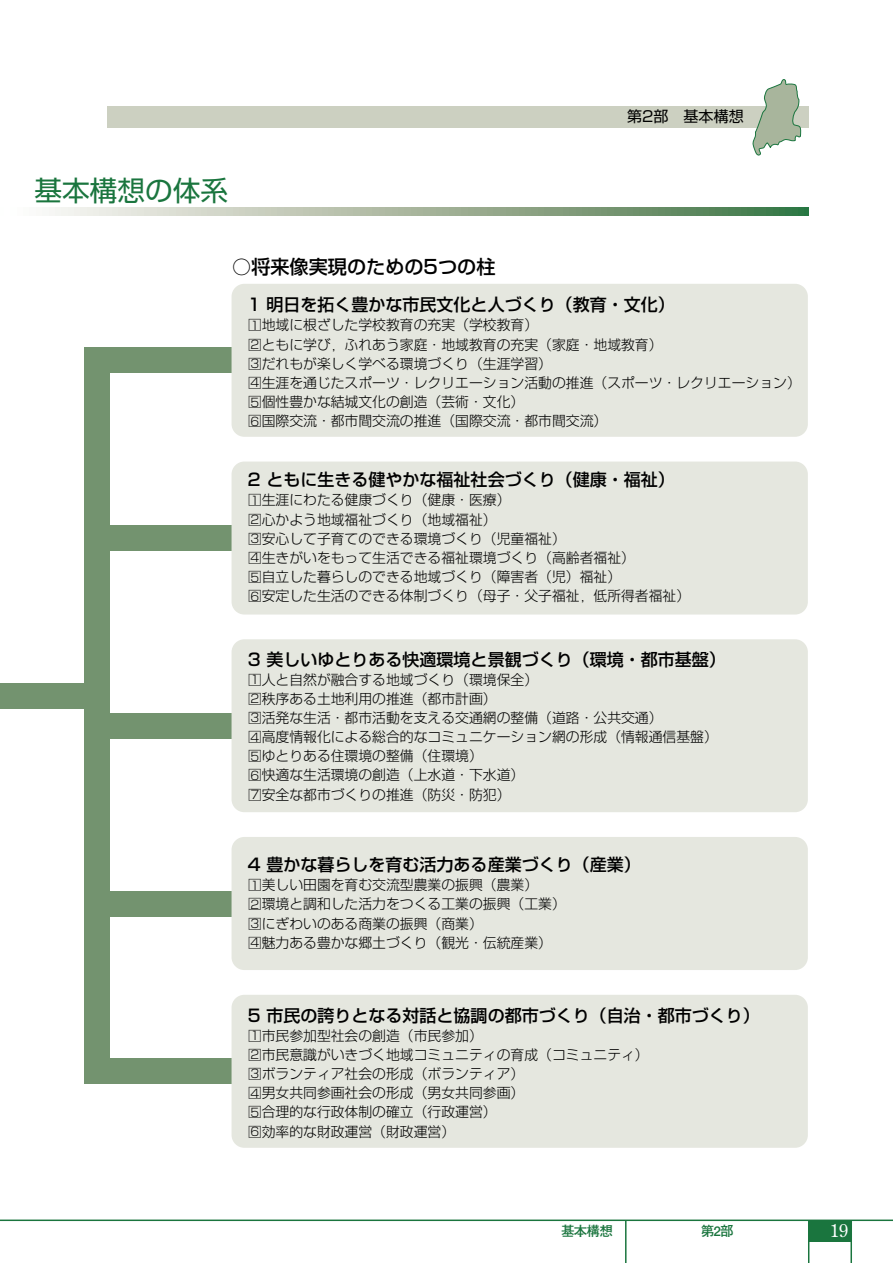
<style>
.page{position:relative;width:893px;height:1263px;background:#fff}
.page>*{position:absolute;margin:0;border:0;box-sizing:border-box;transform-origin:0 0}
.t1{font:27.6px "Shin Go";color:#1a753e}
.t2{font:500 19.2px "Shin Go";color:#000}
.t3{font:700 18px "Futo Min A101";color:#fff}
.t4{font:500 16.95px "Shin Go";color:#000}
.t5{font:15px "Shin Go";color:#000}
.t6{font:300 13.8px "Shin Go";color:#000}
.t7{font:700 13.5px "Futo Go B101";letter-spacing:-.055em;color:#1a753e}
.t8{font:300 11.7px/19.2px "Shin Go";color:#000;text-align:justify}
</style>
<div class="page">
<hr style="left:808px;top:1220px;width:1px;height:43px;background:#1a753e">
<hr style="left:625px;top:1220px;width:1px;height:43px;background:#1a753e">
<hr style="left:850px;top:1220px;width:2px;height:43px;background:#1a753e">
<div style="left:808px;top:1220px;width:43px;height:22px;background:#1a753e"></div>
<div style="left:107px;top:106px;width:701px;height:22px;background:#ccd0c1"></div>
<svg style="left:752px;top:79px;width:49px;height:77px"></svg>
<hr style="left:0;top:1220px;width:892px;height:1px;background:#1a753e">
<div style="left:106px;top:348px;width:132px;height:25px;background:#73936f"></div>
<div style="left:106px;top:525px;width:132px;height:26px;background:#73936f"></div>
<div style="left:0;top:684px;width:88px;height:25px;background:#73936f"></div>
<div style="left:106px;top:713px;width:132px;height:26px;background:#73936f"></div>
<div style="left:106px;top:891px;width:132px;height:26px;background:#73936f"></div>
<div style="left:106px;top:1058px;width:132px;height:26px;background:#73936f"></div>
<div style="left:231px;top:284px;width:576px;height:153px;background:#e5e7df;border-radius:13px"></div>
<div style="left:231px;top:462px;width:576px;height:153px;background:#e5e7df;border-radius:13px"></div>
<div style="left:231px;top:639px;width:576px;height:173px;background:#e5e7df;border-radius:13px"></div>
<div style="left:231px;top:837px;width:576px;height:133px;background:#e5e7df;border-radius:13px"></div>
<div style="left:231px;top:995px;width:576px;height:153px;background:#e5e7df;border-radius:13px"></div>
<div style="left:84px;top:348px;width:26px;height:736px;background:#73936f"></div>
<svg style="left:49px;top:207px;width:759px;height:9px;background:#9eb399"></svg>
<h1 class="t1" style="left:34px;top:180px;width:195px">基本構想の体系</h1>
<h2 class="t2" style="left:232px;top:259px;width:265px">○将来像実現のための5つの柱</h2>
<p class="t5" style="left:627px;top:111px;width:118px">第2部　基本構想</p>
<p class="t4" style="left:248px;top:299px;width:428px">1 明日を拓く豊かな市民文化と人づくり（教育・文化）</p>
<p class="t6" style="left:248px;top:320px;width:292px">□地域に根ざした学校教育の充実（学校教育）</p>
<p class="t6" style="left:248px;top:339px;width:416px">□ともに学び，ふれあう家庭・地域教育の充実（家庭・地域教育）</p>
<p class="t6" style="left:248px;top:358px;width:305px">□だれもが楽しく学べる環境づくり（生涯学習）</p>
<p class="t6" style="left:248px;top:377px;width:554px">□生涯を通じたスポーツ・レクリエーション活動の推進（スポーツ・レクリエーション）</p>
<p class="t6" style="left:248px;top:397px;width:278px">□個性豊かな結城文化の創造（芸術・文化）</p>
<p class="t6" style="left:248px;top:416px;width:361px">□国際交流・都市間交流の推進（国際交流・都市間交流）</p>
<p class="t8" style="left:250px;top:317px;width:10px">1<br>2<br>3<br>4<br>5<br>6</p>
<p class="t4" style="left:248px;top:474px;width:428px">2 ともに生きる健やかな福祉社会づくり（健康・福祉）</p>
<p class="t6" style="left:248px;top:495px;width:264px">□生涯にわたる健康づくり（健康・医療）</p>
<p class="t6" style="left:248px;top:514px;width:250px">□心かよう地域福祉づくり（地域福祉）</p>
<p class="t6" style="left:248px;top:533px;width:319px">□安心して子育てのできる環境づくり（児童福祉）</p>
<p class="t6" style="left:248px;top:552px;width:388px">□生きがいをもって生活できる福祉環境づくり（高齢者福祉）</p>
<p class="t6" style="left:248px;top:572px;width:375px">□自立した暮らしのできる地域づくり（障害者（児）福祉）</p>
<p class="t6" style="left:248px;top:591px;width:444px">□安定した生活のできる体制づくり（母子・父子福祉，低所得者福祉）</p>
<p class="t8" style="left:250px;top:492px;width:10px">1<br>2<br>3<br>4<br>5<br>6</p>
<p class="t4" style="left:248px;top:653px;width:479px">3 美しいゆとりある快適環境と景観づくり（環境・都市基盤）</p>
<p class="t6" style="left:248px;top:674px;width:292px">□人と自然が融合する地域づくり（環境保全）</p>
<p class="t6" style="left:248px;top:693px;width:250px">□秩序ある土地利用の推進（都市計画）</p>
<p class="t6" style="left:248px;top:713px;width:416px">□活発な生活・都市活動を支える交通網の整備（道路・公共交通）</p>
<p class="t6" style="left:248px;top:732px;width:471px">□高度情報化による総合的なコミュニケーション網の形成（情報通信基盤）</p>
<p class="t6" style="left:248px;top:751px;width:236px">□ゆとりある住環境の整備（住環境）</p>
<p class="t6" style="left:248px;top:770px;width:278px">□快適な生活環境の創造（上水道・下水道）</p>
<p class="t6" style="left:248px;top:789px;width:264px">□安全な都市づくりの推進（防災・防犯）</p>
<p class="t8" style="left:250px;top:672px;width:10px">1<br>2<br>3<br>4<br>5<br>6<br>7</p>
<p class="t4" style="left:248px;top:858px;width:394px">4 豊かな暮らしを育む活力ある産業づくり（産業）</p>
<p class="t6" style="left:248px;top:880px;width:292px">□美しい田園を育む交流型農業の振興（農業）</p>
<p class="t6" style="left:248px;top:899px;width:319px">□環境と調和した活力をつくる工業の振興（工業）</p>
<p class="t6" style="left:248px;top:918px;width:236px">□にぎわいのある商業の振興（商業）</p>
<p class="t6" style="left:248px;top:937px;width:305px">□魅力ある豊かな郷土づくり（観光・伝統産業）</p>
<p class="t8" style="left:250px;top:877px;width:10px">1<br>2<br>3<br>4</p>
<p class="t4" style="left:248px;top:1009px;width:513px">5 市民の誇りとなる対話と協調の都市づくり（自治・都市づくり）</p>
<p class="t6" style="left:248px;top:1031px;width:236px">□市民参加型社会の創造（市民参加）</p>
<p class="t6" style="left:248px;top:1050px;width:402px">□市民意識がいきづく地域コミュニティの育成（コミュニティ）</p>
<p class="t6" style="left:248px;top:1069px;width:278px">□ボランティア社会の形成（ボランティア）</p>
<p class="t6" style="left:248px;top:1088px;width:278px">□男女共同参画社会の形成（男女共同参画）</p>
<p class="t6" style="left:248px;top:1107px;width:250px">□合理的な行政体制の確立（行政運営）</p>
<p class="t6" style="left:248px;top:1126px;width:209px">□効率的な財政運営（財政運営）</p>
<p class="t8" style="left:250px;top:1028px;width:10px">1<br>2<br>3<br>4<br>5<br>6</p>
<p class="t7" style="left:561px;top:1226px;width:53px">基本構想</p>
<p class="t7" style="left:700px;top:1226px;width:35px">第2部</p>
<h3 class="t3" style="left:830px;top:1224px;width:19px">19</h3>
</div>
